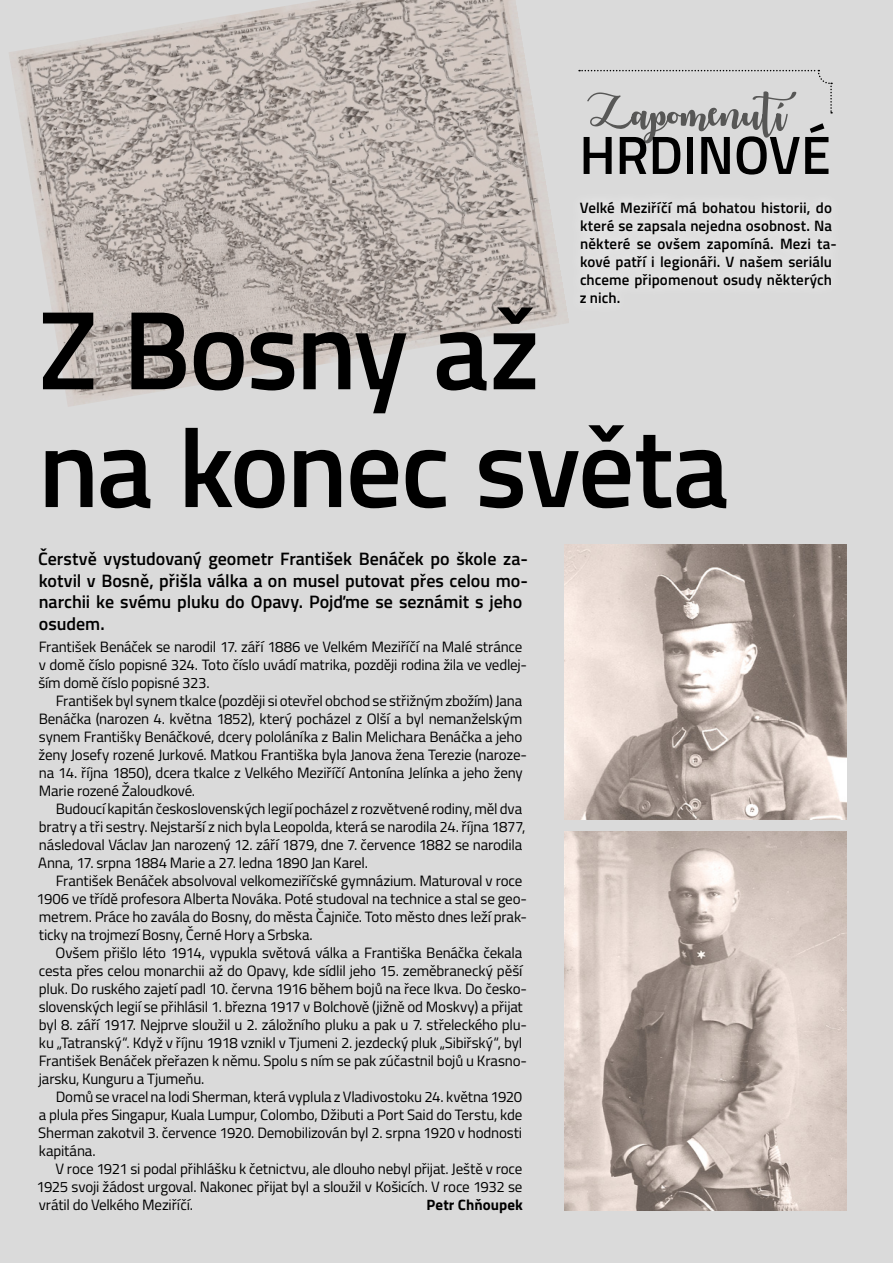
<style>
.page{position:relative;width:893px;height:1263px;background:#dadada}
.page>*{position:absolute;margin:0;border:0;box-sizing:border-box;transform-origin:0 0}
.t1{font:600 111.9px/117.8px "Titillium Web";letter-spacing:-.02em;color:#000}
.t2{font:600 54px "Titillium Web";letter-spacing:-.005em;color:#000}
.t3{font:600 18px/21.6px "Titillium Web";color:#000}
.t4{font:15px/18px "Titillium Web";letter-spacing:-.015em;color:#000}
.t5{font:600 15px/18px "Titillium Web";letter-spacing:.005em;color:#000}
.t6{font:700 15px "Titillium Web";letter-spacing:.01em;color:#000}
</style>
<div class="page">
<svg style="left:579px;top:70px;width:253px;height:73px"></svg>
<div style="left:570px;top:190px;width:276px;height:124px;background:#e0e0e0"></div>
<img style="left:565px;top:545px;width:281px;height:274px">
<img style="left:565px;top:832px;width:281px;height:378px">
<img style="left:9px;top:0;width:560px;height:406px">
<h2 class="t2" style="left:579px;top:114px;width:253px">HRDINOVÉ</h2>
<p class="t5" style="left:580px;top:198px;width:259px">Velké Meziříčí má bohatou historii, do které se zapsala nejedna osobnost. Na některé se ovšem zapomíná. Mezi ta&shy;kové patří i legionáři. V našem seriálu chceme připomenout osudy některých z nich.</p>
<h1 class="t1" style="left:38px;top:286px;width:693px">Z Bosny až<br>na konec světa</h1>
<p class="t3" style="left:38px;top:547px;width:491px">Čerstvě vystudovaný geometr František Benáček po škole za&shy;kotvil v Bosně, přišla válka a on musel putovat přes celou mo&shy;narchii ke svému pluku do Opavy. Pojďme se seznámit s jeho osudem.</p>
<p class="t4" style="left:38px;top:637px;width:490px">František Benáček se narodil 17. září 1886 ve Velkém Meziříčí na Malé stránce v domě číslo popisné 324. Toto číslo uvádí matrika, později rodina žila ve vedlej&shy;ším domě číslo popisné 323.</p>
<p class="t4" style="left:39px;top:691px;width:490px;text-indent:17px">František byl synem tkalce (později si otevřel obchod se střižným zbožím) Jana Benáčka (narozen 4. května 1852), který pocházel z Olší a byl nemanželským synem Františky Benáčkové, dcery pololáníka z Balin Melichara Benáčka a jeho ženy Josefy rozené Jurkové. Matkou Františka byla Janova žena Terezie (naroze&shy;na 14. října 1850), dcera tkalce z Velkého Meziříčí Antonína Jelínka a jeho ženy Marie rozené Žaloudkové.</p>
<p class="t4" style="left:38px;top:799px;width:489px;text-indent:18px">Budoucí kapitán československých legií pocházel z rozvětvené rodiny, měl dva bratry a tři sestry. Nejstarší z nich byla Leopolda, která se narodila 24. října 1877, následoval Václav Jan narozený 12. září 1879, dne 7. července 1882 se narodila Anna, 17. srpna 1884 Marie a 27. ledna 1890 Jan Karel.</p>
<p class="t4" style="left:37px;top:871px;width:492px;text-indent:19px">František Benáček absolvoval velkomeziříčské gymnázium. Maturoval v roce 1906 ve třídě profesora Alberta Nováka. Poté studoval na technice a stal se geo&shy;metrem. Práce ho zavála do Bosny, do města Čajniče. Toto město dnes leží prak&shy;ticky na trojmezí Bosny, Černé Hory a Srbska.</p>
<p class="t4" style="left:39px;top:943px;width:490px;text-indent:17px">Ovšem přišlo léto 1914, vypukla světová válka a Františka Benáčka čekala cesta přes celou monarchii až do Opavy, kde sídlil jeho 15. zeměbranecký pěší pluk. Do ruského zajetí padl 10. června 1916 během bojů na řece Ikva. Do česko&shy;slovenských legií se přihlásil 1. března 1917 v Bolchově (jižně od Moskvy) a přijat byl 8. září 1917. Nejprve sloužil u 2. záložního pluku a pak u 7. střeleckého plu&shy;ku „Tatranský“. Když v říjnu 1918 vznikl v Tjumeni 2. jezdecký pluk „Sibiřský“, byl František Benáček přeřazen k němu. Spolu s ním se pak zúčastnil bojů u Krasno&shy;jarsku, Kunguru a Tjumeňu.</p>
<p class="t4" style="left:38px;top:1087px;width:486px;text-align:justify;text-indent:18px">Domů se vracel na lodi Sherman, která vyplula zVladivostoku 24. května 1920 a plula přes Singapur, Kuala Lumpur, Colombo, Džibuti a Port Said do Terstu, kde Sherman zakotvil 3. července 1920. Demobilizován byl 2. srpna 1920 v hodnosti kapitána.</p>
<p class="t4" style="left:37px;top:1159px;width:487px;text-align:justify;text-indent:19px">V roce 1921 si podal přihlášku k četnictvu, ale dlouho nebyl přijat. Ještě v roce 1925 svoji žádost urgoval. Nakonec přijat byl a sloužil v Košicích. V roce 1932 se vrátil do Velkého Meziříčí.</p>
<p class="t6" style="left:427px;top:1193px;width:98px">Petr Chňoupek</p>
</div>
